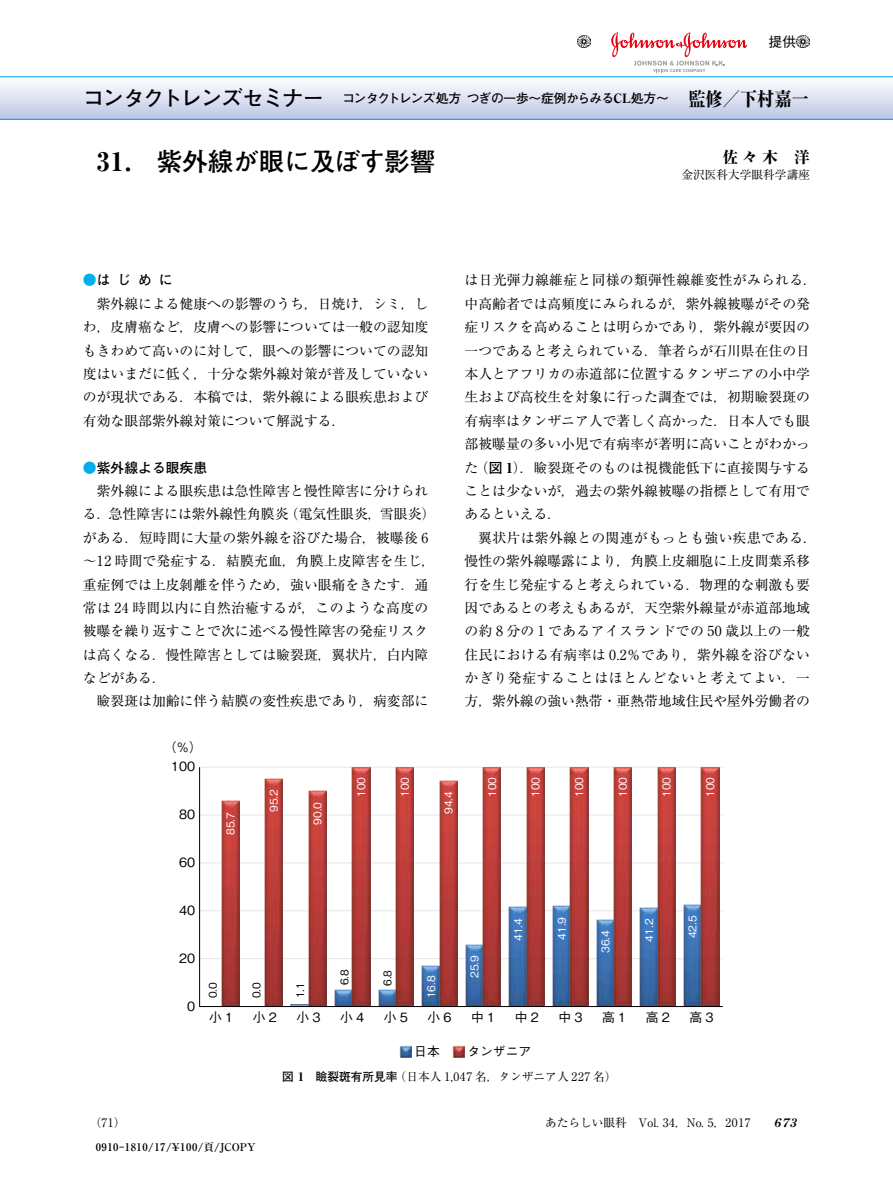
<style>
.page{position:relative;width:893px;height:1191px;background:#fff}
.page>*{position:absolute;margin:0;border:0;box-sizing:border-box;transform-origin:0 0}
.t1{font:700 25.5px "Futo Go B101 Pro";color:#000}
.t2{font:800 15.9px "Ryumin Pro";color:#000}
.t3{font:13.8px/23.4px "Ryumin Pro";color:#000}
.t4{font:700 13.8px "Futo Go B101 Pro";color:#000}
.t5{font:500 13.8px "Gothic BBB Pro";color:#000}
.t6{font:700 12.75px "Futo Go B101 Pro";letter-spacing:-.06em;color:#000}
.t7{font:500 12.75px "Gothic BBB Pro";color:#000}
.t8{font:11.7px "Ryumin Pro";color:#000}
.t9{font:500 10.65px "Gothic BBB Pro";color:#fff}
.t10{font:700 10.65px "Ryumin Pro";letter-spacing:.05em;color:#000}
.t11{font:500 10.65px "Gothic BBB Pro";color:#000}
.s1{font-size:21.3px}
.s2{font-family:"Ryumin Pro";font-weight:800}
.s3{font-family:"Ryumin Pro";font-weight:800;font-size:19.2px}
.s4{color:#00afec}
.s5{font-family:"Futo Go B101 Pro";font-weight:700}
.s6{font-weight:800}
.s7{font-family:"Century Old Style Std";font-weight:400}
</style>
<div class="page">
<div style="left:0;top:77px;width:893px;height:42px;background:linear-gradient(to bottom,#fff,#bfc7e5)"></div>
<hr style="left:0;top:76px;width:893px;height:1px;background:#00a0e9">
<hr style="left:0;top:119px;width:893px;height:1px;background:#00a0e9">
<svg style="left:577px;top:35px;width:13px;height:13px"></svg>
<svg style="left:611px;top:32px;width:136px;height:40px"></svg>
<svg style="left:797px;top:35px;width:12px;height:13px"></svg>
<hr style="left:200px;top:958px;width:523px;height:1px;background:#e6e6e7">
<hr style="left:200px;top:910px;width:523px;height:1px;background:#e6e6e7">
<hr style="left:200px;top:862px;width:523px;height:1px;background:#e6e6e7">
<hr style="left:200px;top:814px;width:523px;height:1px;background:#e6e6e7">
<hr style="left:200px;top:766px;width:523px;height:1px;background:#e6e6e7">
<img style="left:291px;top:1003px;width:17px;height:3px">
<img style="left:334px;top:989px;width:18px;height:17px">
<img style="left:378px;top:989px;width:17px;height:17px">
<img style="left:422px;top:965px;width:17px;height:41px">
<img style="left:465px;top:944px;width:18px;height:62px">
<img style="left:509px;top:907px;width:17px;height:99px">
<img style="left:552px;top:905px;width:18px;height:101px">
<img style="left:596px;top:919px;width:17px;height:87px">
<img style="left:640px;top:907px;width:17px;height:99px">
<img style="left:683px;top:904px;width:18px;height:102px">
<img style="left:221px;top:801px;width:18px;height:205px">
<img style="left:265px;top:778px;width:18px;height:228px">
<img style="left:308px;top:790px;width:18px;height:216px">
<img style="left:352px;top:767px;width:18px;height:239px">
<img style="left:395px;top:767px;width:19px;height:239px">
<img style="left:439px;top:780px;width:18px;height:226px">
<img style="left:483px;top:767px;width:18px;height:239px">
<img style="left:526px;top:767px;width:19px;height:239px">
<img style="left:570px;top:767px;width:18px;height:239px">
<img style="left:613px;top:767px;width:19px;height:239px">
<img style="left:657px;top:767px;width:18px;height:239px">
<img style="left:701px;top:767px;width:18px;height:239px">
<hr style="left:200px;top:1006px;width:523px;height:1px;background:#000">
<hr style="left:199px;top:767px;width:1px;height:239px;background:#000">
<svg style="left:399px;top:1045px;width:12px;height:12px"></svg>
<svg style="left:453px;top:1045px;width:12px;height:12px"></svg>
<p class="t5" style="left:769px;top:30px;width:29px">提供</p>
<p class="t6" style="left:83px;top:88px;width:727px"><span class="s1">コンタクトレンズセミナー</span> コンタクトレンズ処方つぎの一歩～症例からみる<span class="s2">CL</span>処方～ <span class="s3">監修／下村嘉一</span></p>
<h1 class="t1" style="left:97px;top:141px;width:340px"><span class="s2">31.</span> 紫外線が眼に及ぼす影響</h1>
<p class="t2" style="left:722px;top:144px;width:89px">佐々木　洋</p>
<p class="t8" style="left:681px;top:166px;width:130px">金沢医科大学眼科学講座</p>
<p class="t4" style="left:83px;top:269px;width:91px"><span class="s4">●</span>はじめに</p>
<p class="t3" style="left:83px;top:291px;width:347px;text-align:justify;text-indent:14px">紫外線による健康への影響のうち，日焼け，シミ，しわ，皮膚癌など，皮膚への影響については一般の認知度もきわめて高いのに対して，眼への影響についての認知度はいまだに低く，十分な紫外線対策が普及していないのが現状である．本稿では，紫外線による眼疾患および有効な眼部紫外線対策について解説する．</p>
<p class="t4" style="left:83px;top:456px;width:126px"><span class="s4">●</span>紫外線よる眼疾患</p>
<p class="t3" style="left:83px;top:478px;width:354px;text-indent:14px">紫外線による眼疾患は急性障害と慢性障害に分けられる．急性障害には紫外線性角膜炎（電気性眼炎，雪眼炎）がある．短時間に大量の紫外線を浴びた場合，被曝後 6～12 時間で発症する．結膜充血，角膜上皮障害を生じ，重症例では上皮剝離を伴うため，強い眼痛をきたす．通常は 24 時間以内に自然治癒するが，このような高度の被曝を繰り返すことで次に述べる慢性障害の発症リスクは高くなる．慢性障害としては瞼裂斑，翼状片，白内障などがある．</p>
<p class="t3" style="left:97px;top:688px;width:333px">瞼裂斑は加齢に伴う結膜の変性疾患であり，病変部に</p>
<p class="t7" style="left:164px;top:737px;width:40px">（％）</p>
<p class="t7" style="left:171px;top:756px;width:26px">100</p>
<p class="t7" style="left:179px;top:804px;width:18px">80</p>
<p class="t7" style="left:179px;top:852px;width:18px">60</p>
<p class="t9" style="left:222px;top:835px;width:24px;rotate:-90deg">85.7</p>
<p class="t9" style="left:265px;top:812px;width:24px;rotate:-90deg">95.2</p>
<p class="t9" style="left:309px;top:824px;width:24px;rotate:-90deg">90.0</p>
<p class="t9" style="left:353px;top:797px;width:22px;rotate:-90deg">100</p>
<p class="t9" style="left:396px;top:797px;width:22px;rotate:-90deg">100</p>
<p class="t3" style="left:465px;top:268px;width:354px">は日光弾力線維症と同様の類弾性線維変性がみられる．中高齢者では高頻度にみられるが，紫外線被曝がその発症リスクを高めることは明らかであり，紫外線が要因の一つであると考えられている．筆者らが石川県在住の日本人とアフリカの赤道部に位置するタンザニアの小中学生および高校生を対象に行った調査では，初期瞼裂斑の有病率はタンザニア人で著しく高かった．日本人でも眼部被曝量の多い小児で有病率が著明に高いことがわかった（<span class="s5">図</span> <span class="s6">1</span>）．瞼裂斑そのものは視機能低下に直接関与することは少ないが，過去の紫外線被曝の指標として有用であるといえる．</p>
<p class="t3" style="left:465px;top:525px;width:354px;text-indent:14px">翼状片は紫外線との関連がもっとも強い疾患である．慢性の紫外線曝露により，角膜上皮細胞に上皮間葉系移行を生じ発症すると考えられている．物理的な刺激も要因であるとの考えもあるが，天空紫外線量が赤道部地域の約 8 分の 1 であるアイスランドでの 50 歳以上の一般住民における有病率は 0.2％であり，紫外線を浴びないかぎり発症することはほとんどないと考えてよい．一方，紫外線の強い熱帯・亜熱帯地域住民や屋外労働者の</p>
<p class="t9" style="left:440px;top:814px;width:24px;rotate:-90deg">94.4</p>
<p class="t9" style="left:483px;top:797px;width:22px;rotate:-90deg">100</p>
<p class="t9" style="left:527px;top:797px;width:22px;rotate:-90deg">100</p>
<p class="t9" style="left:571px;top:797px;width:22px;rotate:-90deg">100</p>
<p class="t9" style="left:614px;top:797px;width:22px;rotate:-90deg">100</p>
<p class="t9" style="left:658px;top:797px;width:22px;rotate:-90deg">100</p>
<p class="t9" style="left:701px;top:797px;width:22px;rotate:-90deg">100</p>
<p class="t7" style="left:179px;top:900px;width:18px">40</p>
<p class="t7" style="left:179px;top:948px;width:18px">20</p>
<p class="t11" style="left:204px;top:998px;width:18px;rotate:-90deg">0.0</p>
<p class="t11" style="left:248px;top:998px;width:18px;rotate:-90deg">0.0</p>
<p class="t11" style="left:292px;top:998px;width:18px;rotate:-90deg">1.1</p>
<p class="t11" style="left:336px;top:985px;width:18px;rotate:-90deg">6.8</p>
<p class="t11" style="left:379px;top:986px;width:18px;rotate:-90deg">6.8</p>
<p class="t9" style="left:422px;top:998px;width:24px;rotate:-90deg">16.8</p>
<p class="t9" style="left:466px;top:978px;width:24px;rotate:-90deg">25.9</p>
<p class="t9" style="left:510px;top:941px;width:24px;rotate:-90deg">41.4</p>
<p class="t9" style="left:553px;top:939px;width:24px;rotate:-90deg">41.9</p>
<p class="t9" style="left:597px;top:953px;width:24px;rotate:-90deg">36.4</p>
<p class="t9" style="left:640px;top:941px;width:24px;rotate:-90deg">41.2</p>
<p class="t9" style="left:684px;top:938px;width:24px;rotate:-90deg">42.5</p>
<p class="t8" style="left:90px;top:1113px;width:37px">（71）</p>
<p class="t7" style="left:187px;top:995px;width:10px">0</p>
<p class="t7" style="left:209px;top:1007px;width:25px">小1</p>
<p class="t7" style="left:253px;top:1007px;width:25px">小2</p>
<p class="t7" style="left:296px;top:1007px;width:25px">小3</p>
<p class="t7" style="left:340px;top:1007px;width:25px">小 4</p>
<p class="t7" style="left:384px;top:1007px;width:25px">小 5</p>
<p class="t7" style="left:427px;top:1007px;width:25px">小 6</p>
<p class="t7" style="left:471px;top:1007px;width:25px">中 1</p>
<p class="t7" style="left:515px;top:1007px;width:25px">中 2</p>
<p class="t7" style="left:558px;top:1007px;width:25px">中 3</p>
<p class="t7" style="left:602px;top:1007px;width:25px">高 1</p>
<p class="t7" style="left:646px;top:1007px;width:25px">高 2</p>
<p class="t7" style="left:689px;top:1007px;width:25px">高 3</p>
<p class="t7" style="left:414px;top:1040px;width:27px">日本</p>
<p class="t7" style="left:467px;top:1040px;width:65px">タンザニア</p>
<p class="t8" style="left:282px;top:1067px;width:336px"><span class="s5">図</span> <span class="s6">1</span><span class="s5">　瞼裂斑有所見率</span>（日本人 1,047 名，タンザニア人 227 名）</p>
<p class="t8" style="left:545px;top:1113px;width:252px">あたらしい眼科　Vol. 34，No. 5，2017　　<span class="s6">673</span></p>
<p class="t10" style="left:96px;top:1139px;width:162px">0910-1810<span class="s7">/</span>17<span class="s7">/</span>¥100<span class="s7">/</span>頁<span class="s7">/</span>JCOPY</p>
</div>
